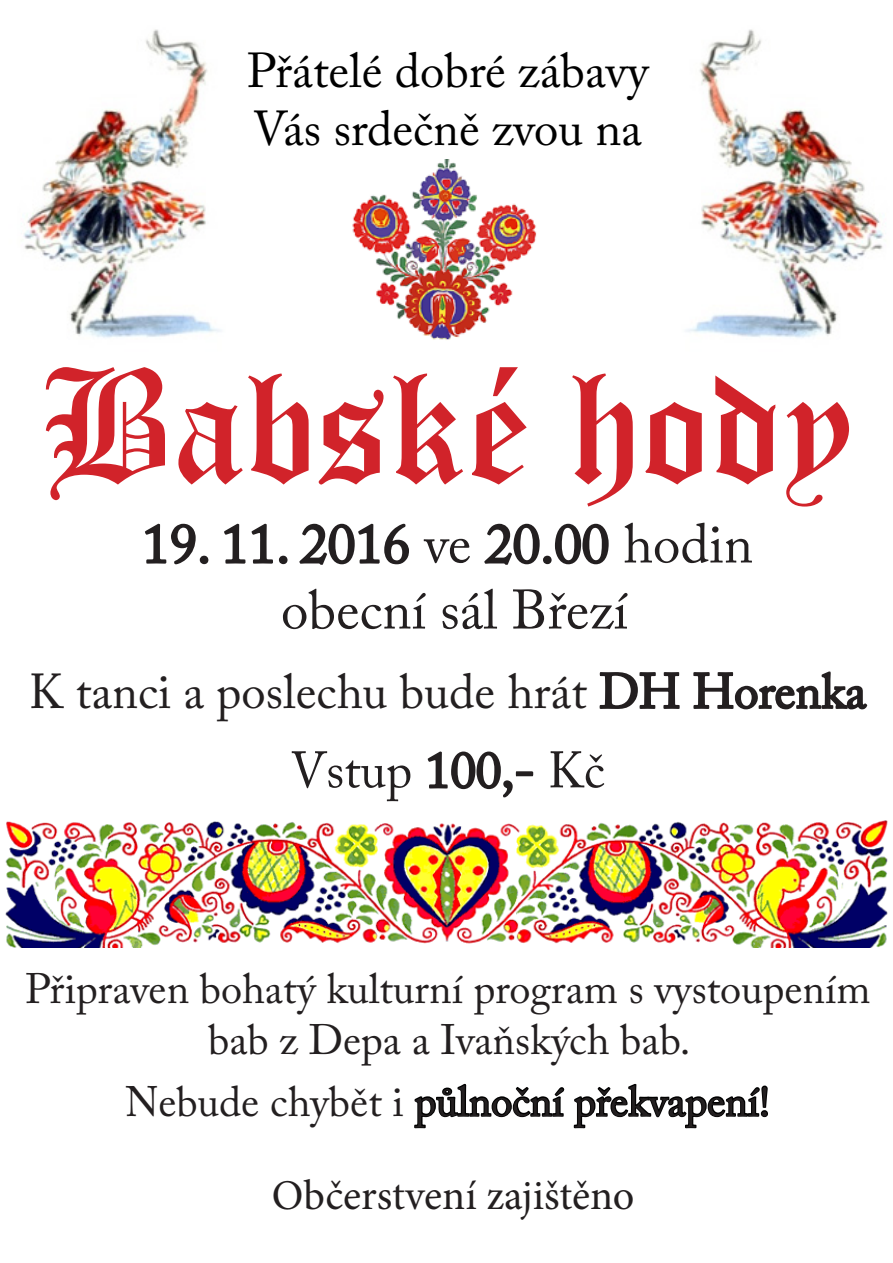
<style>
.page{position:relative;width:893px;height:1263px;background:#fff}
.page>*{position:absolute;margin:0;border:0;box-sizing:border-box;transform-origin:0 0}
.t1{font:158.7px "Old English Text";color:#d1232a}
.t2{font:55.05px/66px "Adobe Caslon Pro";color:#231f20;text-align:center}
.t3{font:50.85px "Adobe Caslon Pro";color:#231f20}
.t4{font:48.6px/58.3px "Adobe Caslon Pro";color:#000}
.t5{font:48.6px "Adobe Caslon Pro";color:#231f20}
.t6{font:42.3px/50.8px "Adobe Caslon Pro";color:#231f20;text-align:center}
.t7{font:42.3px "Minion Pro";color:#231f20}
</style>
<div class="page">
<svg style="left:145px;top:523px;width:51px;height:42px"></svg>
<div style="left:200px;top:556px;width:8px;height:8px;border:2px solid #231f20;border-radius:50%"></div>
<svg style="left:224px;top:523px;width:49px;height:41px"></svg>
<div style="left:279px;top:556px;width:8px;height:8px;border:2px solid #231f20;border-radius:50%"></div>
<svg style="left:299px;top:523px;width:110px;height:42px"></svg>
<svg style="left:484px;top:523px;width:56px;height:42px"></svg>
<div style="left:543px;top:556px;width:9px;height:8px;border:2px solid #231f20;border-radius:50%"></div>
<svg style="left:554px;top:523px;width:55px;height:42px"></svg>
<img style="left:24px;top:29px;width:197px;height:309px">
<img style="left:686px;top:29px;width:197px;height:309px">
<img style="left:352px;top:159px;width:185px;height:181px">
<img style="left:5px;top:820px;width:883px;height:128px">
<svg style="left:414px;top:1083px;width:151px;height:46px"></svg>
<svg style="left:573px;top:1083px;width:195px;height:46px"></svg>
<svg style="left:599px;top:672px;width:81px;height:37px"></svg>
<svg style="left:693px;top:671px;width:174px;height:39px"></svg>
<svg style="left:427px;top:751px;width:86px;height:47px"></svg>
<div style="left:516px;top:771px;width:17px;height:5px;border:2px solid #231f20"></div>
<p class="t4" style="left:247px;top:41px;width:403px">Přátelé dobré zábavy<br>Vás srdečně zvou na</p>
<h1 class="t1" style="left:40px;top:325px;width:815px">Babské hody</h1>
<h2 class="t2" style="left:142px;top:510px;width:612px">19. 11. 2016 ve 20.00 hodin obecní sál Březí</h2>
<p class="t5" style="left:29px;top:662px;width:839px">K tanci a poslechu bude hrát DH Horenka</p>
<p class="t3" style="left:290px;top:740px;width:316px">Vstup 100,- Kč</p>
<p class="t6" style="left:25px;top:963px;width:847px">Připraven bohatý kulturní program s vystoupením bab z Depa a Ivaňských bab.</p>
<p class="t6" style="left:125px;top:1075px;width:646px">Nebude chybět i půlnoční překvapení!</p>
<p class="t7" style="left:272px;top:1167px;width:364px">Občerstvení zajištěno</p>
</div>
